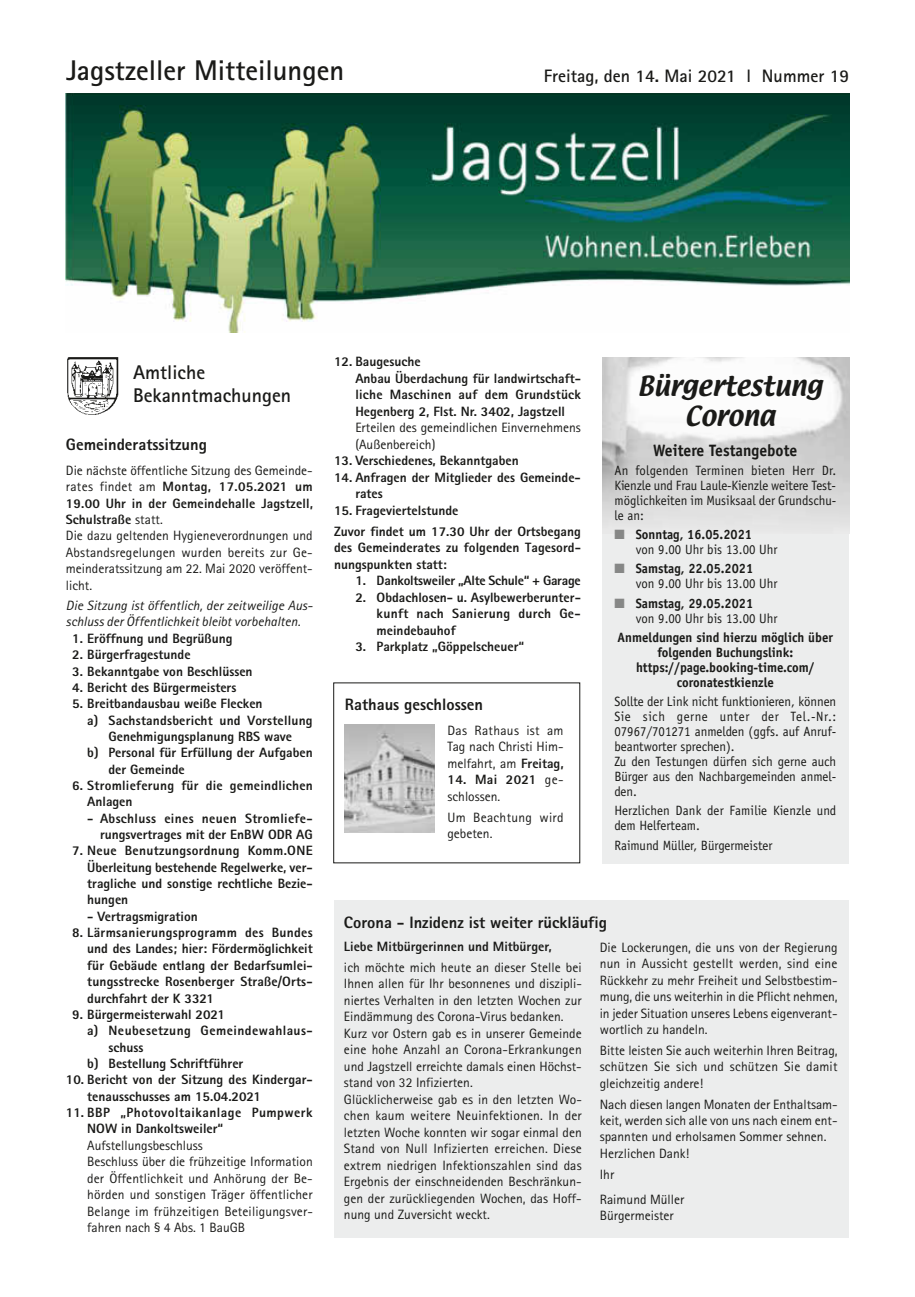
<style>
.page{position:relative;width:915px;height:1297px;background:#fff}
.page>*{position:absolute;margin:0;border:0;box-sizing:border-box;transform-origin:0 0}
.t1{font:700 28.5px "Agfa Rotis Sans Serif";color:#1a1a18}
.t2{font:24px/30px "Textile";color:#1a1a18;text-align:center}
.t3{font:700 19.8px/23px "Agfa Rotis Sans Serif";color:#1a1a18}
.t4{font:700 18px "Agfa Rotis Sans Serif";color:#1a1a18}
.t5{font:800 16.5px "Agfa Rotis Sans Serif";color:#1a1a18}
.t6{font:700 16.5px "Officina Sans";color:#1a1a18;scale:.95 1}
.t7{font:13.5px/16.5px "Agfa Rotis Sans Serif";color:#1a1a18}
.t8{font:800 13.5px/16.4px "Agfa Rotis Sans Serif";color:#1a1a18}
.t9{font:13.5px/15px "Officina Sans";color:#1a1a18;scale:.95 1}
.t10{font:700 13.5px/15px "Officina Sans";color:#1a1a18;text-align:center;scale:.95 1}
.t11{font:italic 13.5px/16.4px "Agfa Rotis Sans Serif";color:#1a1a18}
.t12{font:800 13.5px/16.4px "Agfa Rotis Sans Serif";letter-spacing:.025em;color:#1a1a18;text-align:right}
.t13{font:800 13.5px/16.4px "Agfa Rotis Sans Serif";letter-spacing:.035em;color:#1a1a18}
.t14{font:800 13.5px/16.4px "Agfa Rotis Sans Serif";letter-spacing:.02em;color:#1a1a18}
.t15{font:800 13.5px "Agfa Rotis Sans Serif";letter-spacing:-.02em;color:#1a1a18}
.t16{font:800 13.5px "Agfa Rotis Sans Serif";letter-spacing:.03em;color:#1a1a18}
.t17{font:13.5px/16.5px "Agfa Rotis Sans Serif";letter-spacing:.02em;color:#1a1a18}
.s1{font-weight:800}
.s2{color:#868786}
.s3{font-weight:700}
</style>
<div class="page">
<svg style="left:67px;top:357px;width:52px;height:58px"></svg>
<img style="left:66px;top:94px;width:783px;height:238px">
<div style="left:602px;top:358px;width:246px;height:505px;background:#eceded"></div>
<img style="left:602px;top:357px;width:246px;height:166px">
<div style="left:334px;top:900px;width:514px;height:337px;background:#eceded"></div>
<img style="left:345px;top:724px;width:89px;height:108px">
<h1 class="t1" style="left:66px;top:53px;width:279px">Jagstzeller Mitteilungen</h1>
<h3 class="t4" style="left:543px;top:64px;width:306px">Freitag, den 14. Mai 2021 l Nummer 19</h3>
<h3 class="t3" style="left:133px;top:361px;width:160px">Amtliche<br>Bekanntmachungen</h3>
<p class="t5" style="left:66px;top:434px;width:142px">Gemeinderatssitzung</p>
<p class="t7" style="left:66px;top:462px;width:248px">Die nächste öffentliche Sitzung des Gemeinde&shy;rates findet am <span class="s1">Montag, 17.05.2021 um 19.00 Uhr in der Gemeindehalle Jagstzell, Schulstraße</span> statt.<br>Die dazu geltenden Hygieneverordnungen und Abstandsregelungen wurden bereits zur Ge&shy;meinderatssitzung am 22. Mai 2020 veröffent&shy;licht.</p>
<p class="t11" style="left:66px;top:597px;width:248px">Die Sitzung ist öffentlich, der zeitweilige Aus&shy;schluss der Öffentlichkeit bleibt vorbehalten.</p>
<p class="t8" style="left:72px;top:630px;width:162px">1. Eröffnung und Begrüßung</p>
<p class="t8" style="left:72px;top:646px;width:120px">2. Bürgerfragestunde</p>
<p class="t8" style="left:72px;top:663px;width:182px">3. Bekanntgabe von Beschlüssen</p>
<p class="t8" style="left:72px;top:679px;width:165px">4. Bericht des Bürgermeisters</p>
<p class="t8" style="left:72px;top:695px;width:192px">5. Breitbandausbau weiße Flecken</p>
<p class="t8" style="left:87px;top:712px;width:227px">a) Sachstandsbericht und Vorstellung</p>
<p class="t8" style="left:108px;top:728px;width:185px">Genehmigungsplanung RBS wave</p>
<p class="t8" style="left:87px;top:744px;width:227px">b) Personal für Erfüllung der Aufgaben</p>
<p class="t8" style="left:108px;top:761px;width:78px">der Gemeinde</p>
<p class="t14" style="left:87px;top:777px;width:227px;text-indent:-15px">6. Stromlieferung für die gemeindlichen<br>Anlagen</p>
<p class="t12" style="left:87px;top:810px;width:227px">- Abschluss eines neuen Stromliefe&shy;rungsvertrages mit der EnBW ODR AG</p>
<p class="t8" style="left:87px;top:842px;width:227px;text-align:justify;text-indent:-15px">7. Neue Benutzungsordnung Komm.ONE Überleitung bestehende Regelwerke, ver&shy;tragliche und sonstige rechtliche Bezie&shy;hungen</p>
<p class="t8" style="left:87px;top:908px;width:112px">- Vertragsmigration</p>
<p class="t8" style="left:87px;top:924px;width:227px;text-align:justify;text-indent:-15px">8. Lärmsanierungsprogramm des Bundes und des Landes; hier: Fördermöglichkeit für Gebäude entlang der Bedarfsumlei&shy;tungsstrecke Rosenberger Straße/Orts&shy;durchfahrt der K 3321</p>
<p class="t8" style="left:72px;top:1006px;width:154px">9. Bürgermeisterwahl 2021</p>
<p class="t16" style="left:87px;top:1022px;width:227px">a) Neubesetzung Gemeindewahlaus-</p>
<p class="t8" style="left:108px;top:1039px;width:36px">schuss</p>
<p class="t8" style="left:87px;top:1055px;width:158px">b) Bestellung Schriftführer</p>
<p class="t8" style="left:87px;top:1071px;width:227px;text-indent:-21px">10. Bericht von der Sitzung des Kindergar&shy;tenausschusses am 15.04.2021</p>
<p class="t13" style="left:87px;top:1104px;width:227px;text-indent:-21px">11. BBP „Photovoltaikanlage Pumpwerk<br>NOW in Dankoltsweiler“</p>
<p class="t7" style="left:87px;top:1137px;width:227px">Aufstellungsbeschluss<br>Beschluss über die frühzeitige Information der Öffentlichkeit und Anhörung der Be&shy;hörden und sonstigen Träger öffentlicher Belange im frühzeitigen Beteiligungsver&shy;fahren nach § 4 Abs. 1 BauGB</p>
<p class="t8" style="left:355px;top:353px;width:227px;text-indent:-21px">12. Baugesuche<br>Anbau Überdachung für landwirtschaft&shy;liche Maschinen auf dem Grundstück<br>Hegenberg 2, Flst. Nr. 3402, Jagstzell</p>
<p class="t7" style="left:355px;top:419px;width:227px">Erteilen des gemeindlichen Einvernehmens (Außenbereich)</p>
<p class="t8" style="left:334px;top:452px;width:186px">13. Verschiedenes, Bekanntgaben</p>
<p class="t8" style="left:355px;top:469px;width:227px;text-indent:-21px">14. Anfragen der Mitglieder des Gemeinde&shy;rates</p>
<p class="t8" style="left:334px;top:500px;width:248px;line-height:20.7px">15. Frageviertelstunde<br>Zuvor findet um 17.30 Uhr der Ortsbegang</p>
<p class="t8" style="left:334px;top:539px;width:248px">des Gemeinderates zu folgenden Tagesord&shy;nungspunkten statt:</p>
<p class="t15" style="left:355px;top:572px;width:227px">1. Dankoltsweiler „Alte Schule“ + Garage</p>
<p class="t8" style="left:376px;top:589px;width:206px;text-align:justify;text-indent:-21px">2. Obdachlosen- u. Asylbewerberunter&shy;kunft nach Sanierung durch Ge&shy;meindebauhof</p>
<p class="t8" style="left:355px;top:638px;width:170px">3. Parkplatz „Göppelscheuer“</p>
<p class="t5" style="left:345px;top:694px;width:140px">Rathaus geschlossen</p>
<p class="t7" style="left:447px;top:722px;width:118px;text-align:justify">Das Rathaus ist am Tag nach Christi Him&shy;melfahrt, am <span class="s1">Freitag,</span></p>
<p class="t7" style="left:447px;top:771px;width:117px"><span class="s1">14. Mai 2021</span> ge&shy;schlossen.</p>
<p class="t17" style="left:447px;top:809px;width:118px">Um Beachtung wird gebeten.</p>
<h2 class="t2" style="left:637px;top:372px;width:186px">Bürgertestung<br>Corona</h2>
<p class="t6" style="left:653px;top:440px;width:153px">Weitere Testangebote</p>
<p class="t9" style="left:614px;top:463px;width:235px;text-align:justify">An folgenden Terminen bieten Herr Dr.<br>Kienzle und Frau Laule-Kienzle weitere Test&shy;möglichkeiten im Musiksaal der Grundschu&shy;le an:</p>
<p class="t9" style="left:635px;top:527px;width:151px;text-indent:-21px"><span class="s2">■</span> <span class="s3">Sonntag, 16.05.2021<br></span>von 9.00 Uhr bis 13.00 Uhr</p>
<p class="t9" style="left:635px;top:561px;width:151px;text-indent:-21px"><span class="s2">■</span> <span class="s3">Samstag, 22.05.2021<br></span>von 9.00 Uhr bis 13.00 Uhr</p>
<p class="t9" style="left:635px;top:596px;width:151px;text-indent:-21px"><span class="s2">■</span> <span class="s3">Samstag, 29.05.2021<br></span>von 9.00 Uhr bis 13.00 Uhr</p>
<p class="t10" style="left:617px;top:630px;width:228px">Anmeldungen sind hierzu möglich über folgenden Buchungslink: https://page.booking-time.com/ coronatestkienzle</p>
<p class="t9" style="left:614px;top:694px;width:235px">Sollte der Link nicht funktionieren, können<br>Sie sich gerne unter der Tel.-Nr.:<br>07967/701271 anmelden (ggfs. auf Anruf&shy;beantworter sprechen).<br>Zu den Testungen dürfen sich gerne auch<br>Bürger aus den Nachbargemeinden anmel&shy;den.</p>
<p class="t9" style="left:614px;top:803px;width:235px">Herzlichen Dank der Familie Kienzle und dem Helferteam.</p>
<p class="t9" style="left:614px;top:838px;width:168px">Raimund Müller, Bürgermeister</p>
<p class="t5" style="left:344px;top:912px;width:264px">Corona - Inzidenz ist weiter rückläufig</p>
<p class="t8" style="left:344px;top:938px;width:209px">Liebe Mitbürgerinnen und Mitbürger,</p>
<p class="t7" style="left:344px;top:959px;width:239px">ich möchte mich heute an dieser Stelle bei Ihnen allen für Ihr besonnenes und diszipli&shy;niertes Verhalten in den letzten Wochen zur Eindämmung des Corona-Virus bedanken.<br>Kurz vor Ostern gab es in unserer Gemeinde eine hohe Anzahl an Corona-Erkrankungen und Jagstzell erreichte damals einen Höchst&shy;stand von 32 Infizierten.<br>Glücklicherweise gab es in den letzten Wo&shy;chen kaum weitere Neuinfektionen. In der letzten Woche konnten wir sogar einmal den Stand von Null Infizierten erreichen. Diese extrem niedrigen Infektionszahlen sind das Ergebnis der einschneidenden Beschränkun&shy;gen der zurückliegenden Wochen, das Hoff&shy;nung und Zuversicht weckt.</p>
<p class="t7" style="left:599px;top:938px;width:239px;text-align:justify">Die Lockerungen, die uns von der Regierung nun in Aussicht gestellt werden, sind eine Rückkehr zu mehr Freiheit und Selbstbestim&shy;mung, die uns weiterhin in die Pflicht nehmen, in jeder Situation unseres Lebens eigenverant&shy;wortlich zu handeln.</p>
<p class="t7" style="left:599px;top:1042px;width:239px;text-align:justify">Bitte leisten Sie auch weiterhin Ihren Beitrag, schützen Sie sich und schützen Sie damit gleichzeitig andere!</p>
<p class="t7" style="left:599px;top:1095px;width:239px">Nach diesen langen Monaten der Enthaltsam&shy;keit, werden sich alle von uns nach einem ent&shy;spannten und erholsamen Sommer sehnen.<br>Herzlichen Dank!</p>
<p class="t7" style="left:599px;top:1161px;width:86px;line-height:25px">Ihr<br>Raimund Müller</p>
<p class="t7" style="left:599px;top:1207px;width:75px">Bürgermeister</p>
</div>
